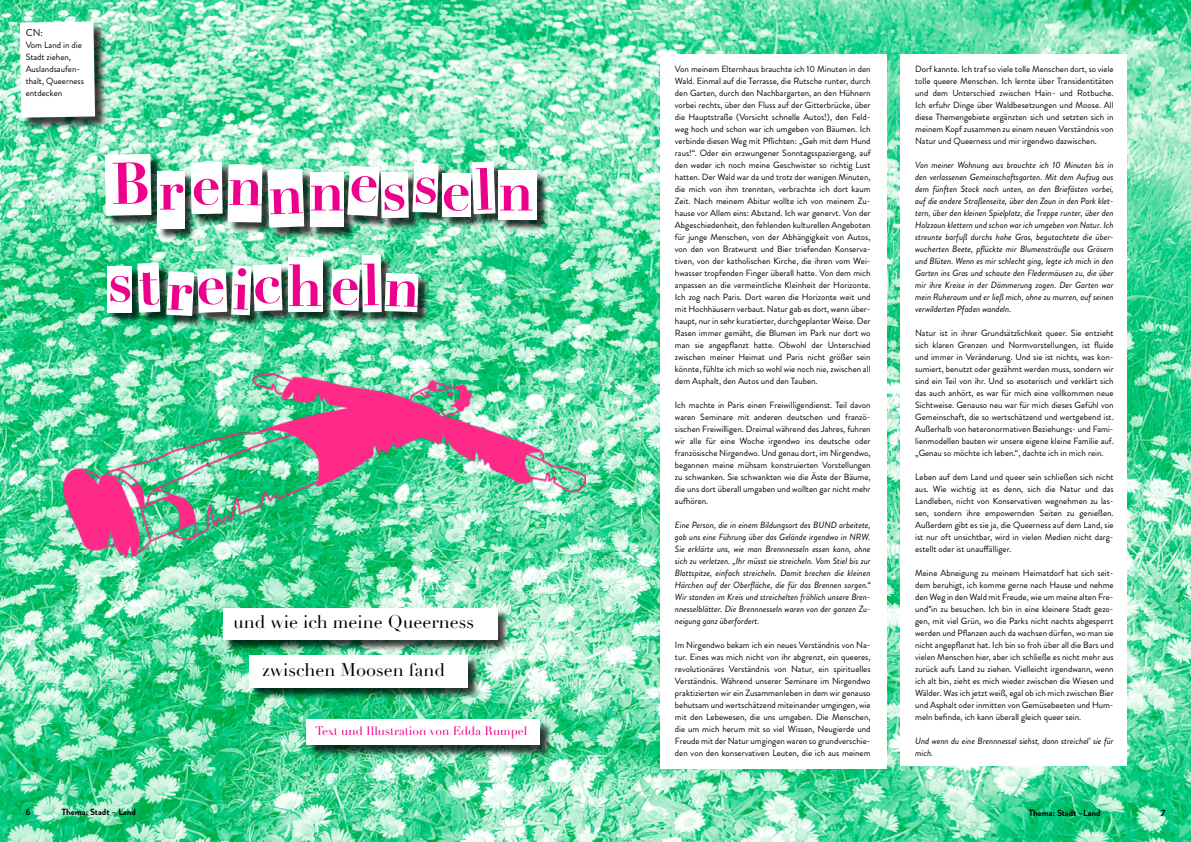
<style>
.page{position:relative;width:1191px;height:842px;background:#fff}
.page>*{position:absolute;margin:0;border:0;box-sizing:border-box;transform-origin:0 0}
.t1{font:18px "Didot";color:#000}
.t2{font:12px "Didot";color:#ec008c}
.t3{font:10px "Brandon Grotesque";color:#000}
.t4{font:9px/12px "Brandon Grotesque";color:#000;text-align:justify}
.t5{font:italic 9px/12px "Brandon Grotesque";color:#000;text-align:justify}
.t6{font:700 9px "Brandon Grotesque";color:#000}
</style>
<div class="page">
<img style="left:0;top:0;width:1191px;height:842px">
<img style="left:63px;top:373px;width:522px;height:184px">
<div style="left:900px;top:54px;width:227px;height:711px;background:#fff"></div>
<div style="left:660px;top:54px;width:227px;height:714px;background:#fff"></div>
<div style="left:21px;top:23px;width:86px;height:108px;background:#000;opacity:.75"></div>
<svg style="left:20px;top:21px;width:75px;height:97px"></svg>
<div style="left:107px;top:156px;width:56px;height:71px;background:#000;opacity:.75"></div>
<div style="left:159px;top:173px;width:37px;height:67px;background:#000;opacity:.75"></div>
<div style="left:157px;top:171px;width:27px;height:58px;background:#fff"></div>
<div style="left:230px;top:166px;width:44px;height:68px;background:#000;opacity:.75"></div>
<div style="left:269px;top:171px;width:47px;height:68px;background:#000;opacity:.75"></div>
<div style="left:224px;top:609px;width:285px;height:43px;background:#000;opacity:.75"></div>
<div style="left:223px;top:608px;width:274px;height:31px;background:#fff"></div>
<div style="left:250px;top:656px;width:230px;height:44px;background:#000;opacity:.75"></div>
<div style="left:249px;top:655px;width:218px;height:32px;background:#fff"></div>
<div style="left:308px;top:721px;width:244px;height:36px;background:#000;opacity:.75"></div>
<div style="left:306px;top:719px;width:233px;height:26px;background:#fff"></div>
<div style="left:312px;top:174px;width:43px;height:65px;background:#000;opacity:.75"></div>
<div style="left:310px;top:173px;width:34px;height:54px;background:#fff"></div>
<div style="left:349px;top:168px;width:42px;height:60px;background:#000;opacity:.75"></div>
<div style="left:383px;top:173px;width:37px;height:57px;background:#000;opacity:.75"></div>
<div style="left:109px;top:268px;width:34px;height:56px;background:#000;opacity:.75"></div>
<div style="left:107px;top:266px;width:25px;height:46px;background:#fff"></div>
<div style="left:140px;top:265px;width:32px;height:59px;background:#000;opacity:.75"></div>
<div style="left:168px;top:273px;width:38px;height:55px;background:#000;opacity:.75"></div>
<div style="left:415px;top:165px;width:35px;height:59px;background:#000;opacity:.75"></div>
<div style="left:199px;top:270px;width:40px;height:54px;background:#000;opacity:.75"></div>
<div style="left:233px;top:267px;width:30px;height:60px;background:#000;opacity:.75"></div>
<div style="left:445px;top:175px;width:37px;height:53px;background:#000;opacity:.75"></div>
<div style="left:255px;top:266px;width:39px;height:57px;background:#000;opacity:.75"></div>
<div style="left:290px;top:259px;width:44px;height:64px;background:#000;opacity:.75"></div>
<div style="left:288px;top:257px;width:34px;height:54px;background:#fff"></div>
<div style="left:333px;top:271px;width:39px;height:52px;background:#000;opacity:.75"></div>
<div style="left:364px;top:257px;width:29px;height:67px;background:#000;opacity:.75"></div>
<div style="left:387px;top:275px;width:43px;height:49px;background:#000;opacity:.75"></div>
<div style="left:474px;top:164px;width:33px;height:62px;background:#000;opacity:.75"></div>
<div style="left:500px;top:172px;width:48px;height:59px;background:#000;opacity:.75"></div>
<div style="left:498px;top:170px;width:38px;height:49px;background:#fff"></div>
<svg style="left:289px;top:264px;width:32px;height:42px"></svg>
<svg style="left:110px;top:276px;width:20px;height:26px"></svg>
<img style="left:191px;top:162px;width:113px;height:66px">
<svg style="left:311px;top:162px;width:221px;height:56px"></svg>
<svg style="left:330px;top:255px;width:88px;height:57px"></svg>
<svg style="left:160px;top:184px;width:23px;height:26px"></svg>
<svg style="left:105px;top:154px;width:46px;height:62px"></svg>
<svg style="left:137px;top:263px;width:23px;height:50px"></svg>
<img style="left:166px;top:264px;width:116px;height:52px">
<p class="t3" style="left:26px;top:26px;width:19px">CN:</p>
<p class="t4" style="left:26px;top:39px;width:60px;text-align:left">Vom Land in die<br>Stadt ziehen,<br>Auslandsaufen&shy;thalt, Queerness entdecken</p>
<h1 class="t1" style="left:233px;top:611px;width:243px">und wie ich meine Queerness</h1>
<h1 class="t1" style="left:262px;top:659px;width:185px">zwischen Moosen fand</h1>
<h2 class="t2" style="left:315px;top:724px;width:213px">Text und Illustration von Edda Rumpel</h2>
<p class="t4" style="left:675px;top:63px;width:197px">Von meinem Elternhaus brauchte ich 10 Minuten in den Wald. Einmal auf die Terrasse, die Rutsche runter, durch den Garten, durch den Nachbargarten, an den Hühnern vorbei rechts, über den Fluss auf der Gitterbrücke, über die Hauptstraße (Vorsicht schnelle Autos!), den Feld&shy;weg hoch und schon war ich umgeben von Bäumen. Ich verbinde diesen Weg mit Pflichten: „Geh mit dem Hund raus!“. Oder ein erzwungener Sonntagsspaziergang, auf den weder ich noch meine Geschwister so richtig Lust hatten. Der Wald war da und trotz der wenigen Minuten, die mich von ihm trennten, verbrachte ich dort kaum Zeit. Nach meinem Abitur wollte ich von meinem Zu&shy;hause vor Allem eins: Abstand. Ich war genervt. Von der Abgeschiedenheit, den fehlenden kulturellen Angeboten für junge Menschen, von der Abhängigkeit von Autos, von den von Bratwurst und Bier triefenden Konserva&shy;tiven, von der katholischen Kirche, die ihren vom Wei&shy;hwasser tropfenden Finger überall hatte. Von dem mich anpassen an die vermeintliche Kleinheit der Horizonte.<br>Ich zog nach Paris. Dort waren die Horizonte weit und mit Hochhäusern verbaut. Natur gab es dort, wenn über&shy;haupt, nur in sehr kuratierter, durchgeplanter Weise. Der Rasen immer gemäht, die Blumen im Park nur dort wo man sie angepflanzt hatte. Obwohl der Unterschied zwischen meiner Heimat und Paris nicht größer sein könnte, fühlte ich mich so wohl wie noch nie, zwischen all dem Asphalt, den Autos und den Tauben.</p>
<p class="t4" style="left:675px;top:399px;width:197px">Ich machte in Paris einen Freiwilligendienst. Teil davon waren Seminare mit anderen deutschen und franzö&shy;sischen Freiwilligen. Dreimal während des Jahres, fuhren wir alle für eine Woche irgendwo ins deutsche oder französische Nirgendwo. Und genau dort, im Nirgendwo, begannen meine mühsam konstruierten Vorstellungen zu schwanken. Sie schwankten wie die Äste der Bäume, die uns dort überall umgaben und wollten gar nicht mehr aufhören.</p>
<p class="t5" style="left:675px;top:519px;width:197px">Eine Person, die in einem Bildungsort des BUND arbeitete, gab uns eine Führung über das Gelände irgendwo in NRW.<br>Sie erklärte uns, wie man Brennnesseln essen kann, ohne sich zu verletzen. „Ihr müsst sie streicheln. Vom Stiel bis zur Blattspitze, einfach streicheln. Damit brechen die kleinen Härchen auf der Oberfläche, die für das Brennen sorgen.“ Wir standen im Kreis und streichelten fröhlich unsere Bren&shy;nnesselblätter. Die Brennnesseln waren von der ganzen Zu&shy;neigung ganz überfordert.</p>
<p class="t4" style="left:675px;top:639px;width:197px">Im Nirgendwo bekam ich ein neues Verständnis von Na&shy;tur. Eines was mich nicht von ihr abgrenzt, ein queeres, revolutionäres Verständnis von Natur, ein spirituelles Verständnis. Während unserer Seminare im Nirgendwo praktizierten wir ein Zusammenleben in dem wir genauso behutsam und wertschätzend miteinander umgingen, wie mit den Lebewesen, die uns umgaben. Die Menschen, die um mich herum mit so viel Wissen, Neugierde und Freude mit der Natur umgingen waren so grundverschie&shy;den von den konservativen Leuten, die ich aus meinem</p>
<p class="t4" style="left:915px;top:63px;width:200px">Dorf kannte. Ich traf so viele tolle Menschen dort, so viele tolle queere Menschen. Ich lernte über Transidentitäten und dem Unterschied zwischen Hain- und Rotbuche.<br>Ich erfuhr Dinge über Waldbesetzungen und Moose. All diese Themengebiete ergänzten sich und setzten sich in meinem Kopf zusammen zu einem neuen Verständnis von Natur und Queerness und mir irgendwo dazwischen.</p>
<p class="t5" style="left:915px;top:159px;width:200px">Von meiner Wohnung aus brauchte ich 10 Minuten bis in den verlassenen Gemeinschaftsgarten. Mit dem Aufzug aus dem fünften Stock nach unten, an den Briefästen vorbei, auf die andere Straßenseite, über den Zaun in den Park klet&shy;tern, über den kleinen Spielplatz, die Treppe runter, über den Holzzaun klettern und schon war ich umgeben von Natur. Ich streunte barfuß durchs hohe Gras, begutachtete die über&shy;wucherten Beete, pflückte mir Blumensträuße aus Gräsern und Blüten. Wenn es mir schlecht ging, legte ich mich in den Garten ins Gras und schaute den Fledermäusen zu, die über mir ihre Kreise in der Dämmerung zogen. Der Garten war mein Ruheraum und er ließ mich, ohne zu murren, auf seinen verwilderten Pfaden wandeln.</p>
<p class="t4" style="left:915px;top:327px;width:200px">Natur ist in ihrer Grundsätzlichkeit queer. Sie entzieht sich klaren Grenzen und Normvorstellungen, ist fluide und immer in Veränderung. Und sie ist nichts, was kon&shy;sumiert, benutzt oder gezähmt werden muss, sondern wir sind ein Teil von ihr. Und so esoterisch und verklärt sich das auch anhört, es war für mich eine vollkommen neue Sichtweise. Genauso neu war für mich dieses Gefühl von Gemeinschaft, die so wertschätzend und wertgebend ist.<br>Außerhalb von heteronormativen Beziehungs- und Fami&shy;lienmodellen bauten wir unsere eigene kleine Familie auf. „Genau so möchte ich leben.“, dachte ich in mich rein.</p>
<p class="t4" style="left:915px;top:471px;width:200px">Leben auf dem Land und queer sein schließen sich nicht aus. Wie wichtig ist es denn, sich die Natur und das Landleben, nicht von Konservativen wegnehmen zu las&shy;sen, sondern ihre empowernden Seiten zu genießen.<br>Außerdem gibt es sie ja, die Queerness auf dem Land, sie ist nur oft unsichtbar, wird in vielen Medien nicht darg&shy;estellt oder ist unauffälliger.</p>
<p class="t4" style="left:915px;top:567px;width:200px">Meine Abneigung zu meinem Heimatdorf hat sich seit&shy;dem beruhigt, ich komme gerne nach Hause und nehme den Weg in den Wald mit Freude, wie um meine alten Fre&shy;und*in zu besuchen. Ich bin in eine kleinere Stadt gezo&shy;gen, mit viel Grün, wo die Parks nicht nachts abgesperrt werden und Pflanzen auch da wachsen dürfen, wo man sie nicht angepflanzt hat. Ich bin so froh über all die Bars und vielen Menschen hier, aber ich schließe es nicht mehr aus zurück aufs Land zu ziehen. Vielleicht irgendwann, wenn ich alt bin, zieht es mich wieder zwischen die Wiesen und Wälder. Was ich jetzt weiß, egal ob ich mich zwischen Bier und Asphalt oder inmitten von Gemüsebeeten und Hum&shy;meln befinde, ich kann überall gleich queer sein.</p>
<p class="t5" style="left:915px;top:735px;width:200px">Und wenn du eine Brennnessel siehst, dann streichel’ sie für mich.</p>
<p class="t6" style="left:26px;top:806px;width:6px">6</p>
<p class="t6" style="left:62px;top:806px;width:76px">Thema: Stadt – Land</p>
<p class="t6" style="left:1028px;top:806px;width:73px">Thema: Stadt –Land</p>
<p class="t6" style="left:1161px;top:806px;width:6px">7</p>
</div>
